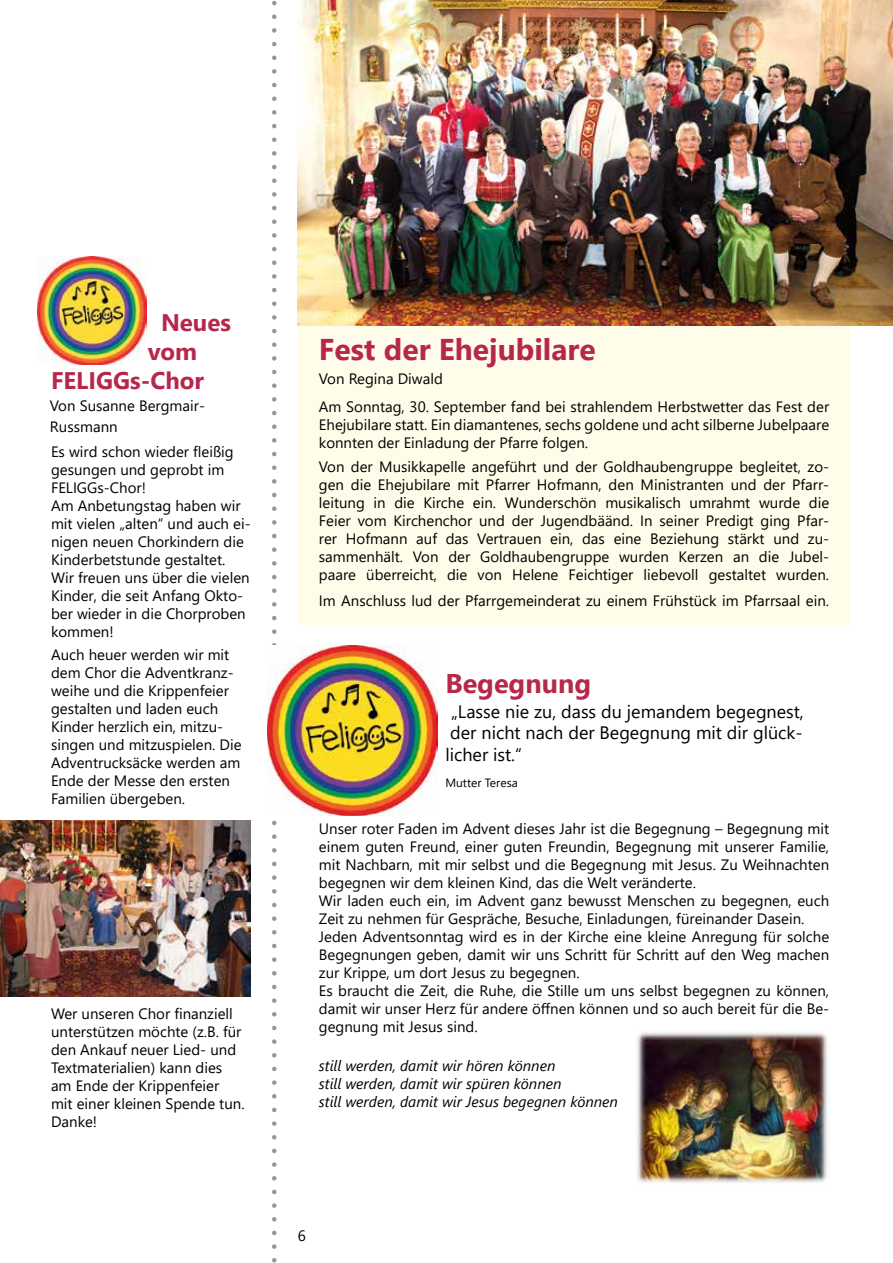
<style>
.page{position:relative;width:893px;height:1263px;background:#fff}
.page>*{position:absolute;margin:0;border:0;box-sizing:border-box;transform-origin:0 0}
.t1{font:700 30px "Segoe UI";color:#b7274c}
.t2{font:700 27px "Segoe UI";color:#b8274c}
.t3{font:700 24px "Segoe UI";color:#b7274c}
.t4{font:18px/21.6px "Segoe UI";color:#000;text-align:justify}
.t5{font:15px/18px "Segoe UI";color:#000}
.t6{font:italic 15px/18px "Segoe UI";color:#000}
.t7{font:12px "Segoe UI";color:#000}
</style>
<div class="page">
<div style="left:298px;top:106px;width:552px;height:1093px;background:#fffde9"></div>
<svg style="left:272px;top:0;width:5px;height:1263px"></svg>
<img style="left:297px;top:0;width:596px;height:326px">
<div style="left:292px;top:625px;width:574px;height:591px;background:#fff"></div>
<img style="left:268px;top:645px;width:170px;height:170px">
<img style="left:637px;top:1032px;width:190px;height:151px">
<img style="left:37px;top:256px;width:109px;height:108px">
<img style="left:0;top:820px;width:251px;height:176px">
<h3 class="t3" style="left:161px;top:300px;width:72px">Neues</h3>
<h3 class="t3" style="left:148px;top:329px;width:51px">vom</h3>
<h3 class="t3" style="left:51px;top:357px;width:155px">FELIGGs-Chor</h3>
<p class="t5" style="left:50px;top:393px;width:157px;line-height:21px">Von Susanne Bergmair-<br>Russmann</p>
<p class="t5" style="left:51px;top:442px;width:201px">Es wird schon wieder fleißig gesungen und geprobt im<br>FELIGGs-Chor!<br>Am Anbetungstag haben wir mit vielen „alten“ und auch ei&shy;nigen neuen Chorkindern die<br>Kinderbetstunde gestaltet.<br>Wir freuen uns über die vielen<br>Kinder, die seit Anfang Okto&shy;ber wieder in die Chorproben kommen!</p>
<p class="t5" style="left:51px;top:644px;width:192px">Auch heuer werden wir mit dem Chor die Adventkranz&shy;weihe und die Krippenfeier gestalten und laden euch<br>Kinder herzlich ein, mitzu&shy;singen und mitzuspielen. Die<br>Adventrucksäcke werden am<br>Ende der Messe den ersten<br>Familien übergeben.</p>
<p class="t5" style="left:51px;top:1003px;width:195px">Wer unseren Chor finanziell unterstützen möchte (z.B. für den Ankauf neuer Lied- und<br>Textmaterialien) kann dies am Ende der Krippenfeier mit einer kleinen Spende tun.<br>Danke!</p>
<h1 class="t1" style="left:319px;top:321px;width:278px">Fest der Ehejubilare</h1>
<p class="t5" style="left:319px;top:363px;width:512px;line-height:28.5px">Von Regina Diwald<br>Am Sonntag, 30. September fand bei strahlendem Herbstwetter das Fest der</p>
<p class="t5" style="left:319px;top:415px;width:512px">Ehejubilare statt. Ein diamantenes, sechs goldene und acht silberne Jubelpaare konnten der Einladung der Pfarre folgen.</p>
<p class="t5" style="left:319px;top:457px;width:512px;text-align:justify">Von der Musikkapelle angeführt und der Goldhaubengruppe begleitet, zo&shy;gen die Ehejubilare mit Pfarrer Hofmann, den Ministranten und der Pfarr&shy;leitung in die Kirche ein. Wunderschön musikalisch umrahmt wurde die Feier vom Kirchenchor und der Jugendbäänd. In seiner Predigt ging Pfar&shy;rer Hofmann auf das Vertrauen ein, das eine Beziehung stärkt und zu&shy;sammenhält. Von der Goldhaubengruppe wurden Kerzen an die Jubel&shy;paare überreicht, die von Helene Feichtiger liebevoll gestaltet wurden.</p>
<p class="t5" style="left:319px;top:590px;width:512px">Im Anschluss lud der Pfarrgemeinderat zu einem Frühstück im Pfarrsaal ein.</p>
<h2 class="t2" style="left:445px;top:657px;width:147px">Begegnung</h2>
<p class="t4" style="left:445px;top:699px;width:360px;text-indent:6px">„Lasse nie zu, dass du jemandem begegnest, der nicht nach der Begegnung mit dir glück&shy;licher ist.“</p>
<p class="t7" style="left:445px;top:771px;width:74px">Mutter Teresa</p>
<p class="t5" style="left:319px;top:818px;width:512px">Unser roter Faden im Advent dieses Jahr ist die Begegnung – Begegnung mit einem guten Freund, einer guten Freundin, Begegnung mit unserer Familie, mit Nachbarn, mit mir selbst und die Begegnung mit Jesus. Zu Weihnachten begegnen wir dem kleinen Kind, das die Welt veränderte.<br>Wir laden euch ein, im Advent ganz bewusst Menschen zu begegnen, euch Zeit zu nehmen für Gespräche, Besuche, Einladungen, füreinander Dasein.<br>Jeden Adventsonntag wird es in der Kirche eine kleine Anregung für solche Begegnungen geben, damit wir uns Schritt für Schritt auf den Weg machen zur Krippe, um dort Jesus zu begegnen.<br>Es braucht die Zeit, die Ruhe, die Stille um uns selbst begegnen zu können, damit wir unser Herz für andere öffnen können und so auch bereit für die Be&shy;gegnung mit Jesus sind.</p>
<p class="t6" style="left:319px;top:1054px;width:301px">still werden, damit wir hören können<br>still werden, damit wir spüren können<br>still werden, damit wir Jesus begegnen können</p>
<p class="t5" style="left:298px;top:1226px;width:10px">6</p>
</div>
